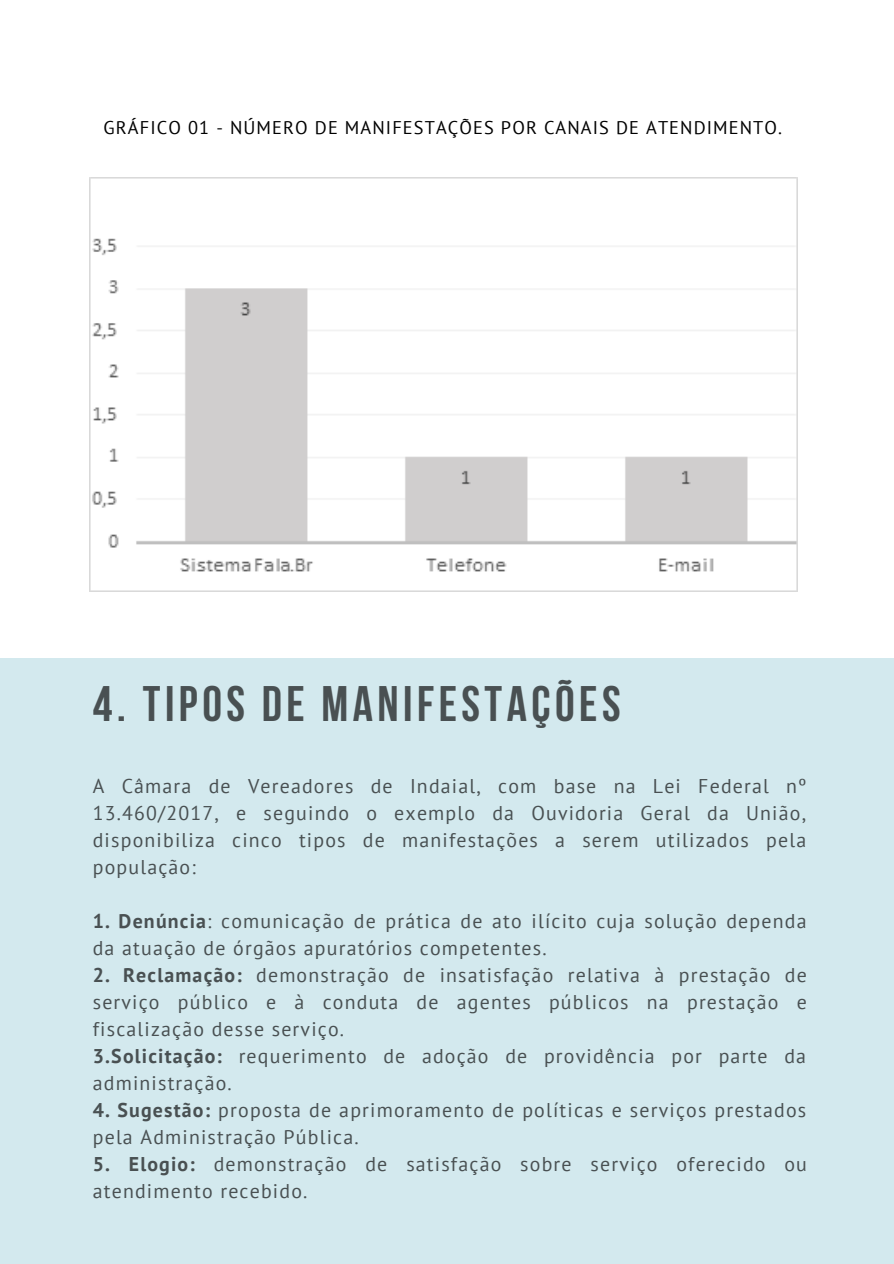
<style>
.page{position:relative;width:894px;height:1264px;background:#fff}
.page>*{position:absolute;margin:0;border:0;box-sizing:border-box;transform-origin:0 0}
.t1{font:700 49.65px "Bebas Neue";letter-spacing:.09em;color:#495052}
.t2{font:19.8px/27px "PT Sans";letter-spacing:.06em;color:#495052}
.t3{font:18.3px "PT Sans";letter-spacing:.06em;color:#000}
.s1{font-weight:700}
</style>
<div class="page">
<div style="left:0;top:658px;width:893px;height:605px;background:#d3e9ee"></div>
<img style="left:89px;top:178px;width:708px;height:413px">
<p class="t3" style="left:104px;top:115px;width:680px">GRÁFICO 01 - NÚMERO DE MANIFESTAÇÕES POR CANAIS DE ATENDIMENTO.</p>
<p class="t1" style="left:93px;top:684px;width:529px">4. TIPOS DE MANIFESTAÇÕES</p>
<p class="t2" style="left:93px;top:771px;width:714px;text-align:justify">A Câmara de Vereadores de Indaial, com base na Lei Federal nº 13.460/2017, e seguindo o exemplo da Ouvidoria Geral da União, disponibiliza cinco tipos de manifestações a serem utilizados pela população:</p>
<p class="t2" style="left:93px;top:907px;width:715px"><span class="s1">1. Denúncia</span>: comunicação de prática de ato ilícito cuja solução dependa da atuação de órgãos apuratórios competentes.</p>
<p class="t2" style="left:93px;top:961px;width:715px;text-align:justify"><span class="s1">2. Reclamação:</span> demonstração de insatisfação relativa à prestação de serviço público e à conduta de agentes públicos na prestação e fiscalização desse serviço.</p>
<p class="t2" style="left:93px;top:1042px;width:714px"><span class="s1">3.Solicitação:</span> requerimento de adoção de providência por parte da administração.</p>
<p class="t2" style="left:93px;top:1096px;width:714px"><span class="s1">4. Sugestão:</span> proposta de aprimoramento de políticas e serviços prestados pela Administração Pública.</p>
<p class="t2" style="left:93px;top:1150px;width:715px"><span class="s1">5. Elogio:</span> demonstração de satisfação sobre serviço oferecido ou atendimento recebido.</p>
</div>
